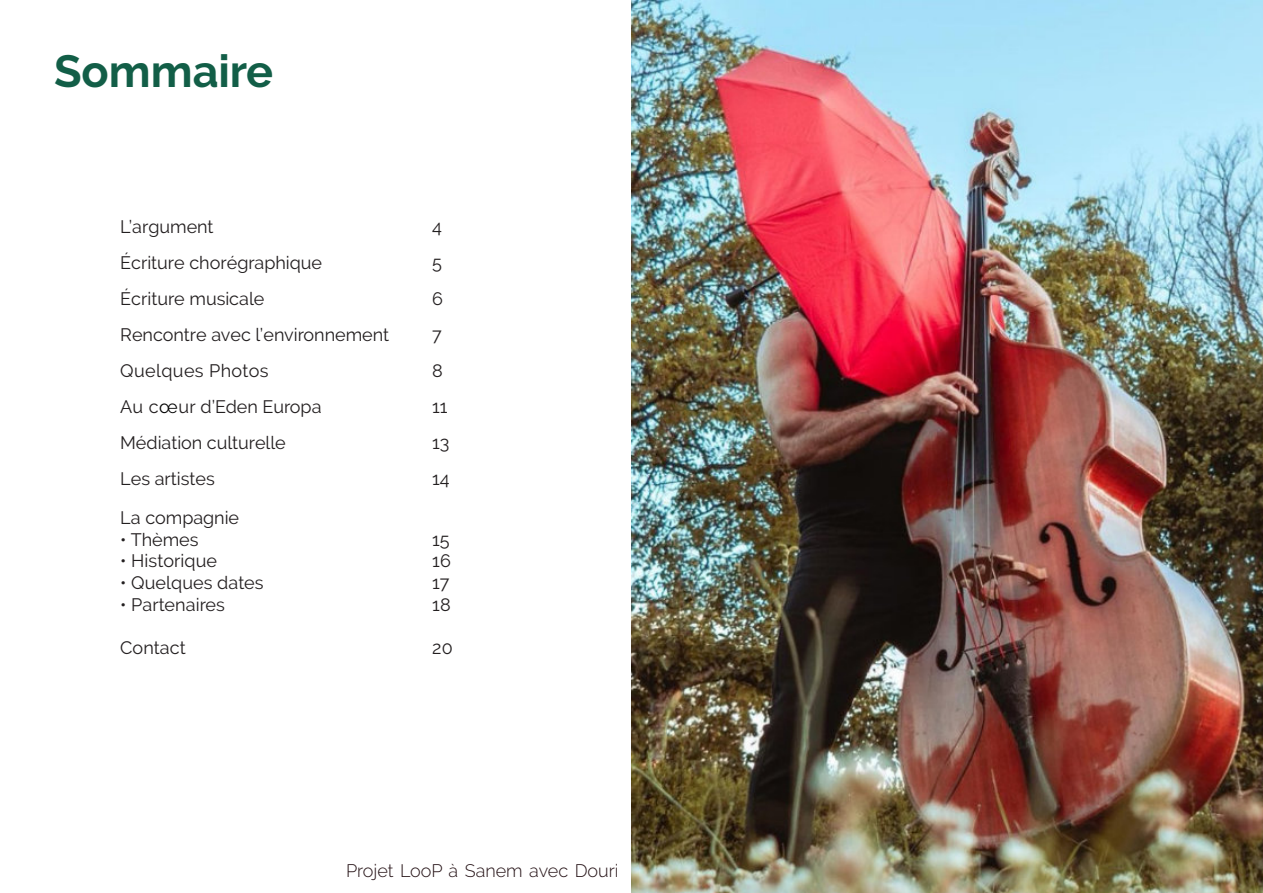
<style>
.page{position:relative;width:1263px;height:893px;background:#fff}
.page>*{position:absolute;margin:0;border:0;box-sizing:border-box;transform-origin:0 0}
.t1{font:700 45px "Raleway";color:#125e47}
.t2{font:18px "Raleway";color:#231f20}
.t3{font:300 18px "Raleway";color:#241115}
.t4{font:18px "Raleway";letter-spacing:.02em;color:#231f20}
.s1{color:#000}
</style>
<div class="page">
<img style="left:631px;top:0;width:632px;height:893px">
<h1 class="t1" style="left:54px;top:45px;width:221px">Sommaire</h1>
<p class="t2" style="left:120px;top:216px;width:95px">L’argument</p>
<p class="t2" style="left:432px;top:216px;width:11px">4</p>
<p class="t2" style="left:120px;top:252px;width:203px">Écriture chorégraphique</p>
<p class="t2" style="left:432px;top:252px;width:11px">5</p>
<p class="t2" style="left:120px;top:288px;width:146px">Écriture musicale</p>
<p class="t2" style="left:432px;top:288px;width:12px">6</p>
<p class="t2" style="left:120px;top:324px;width:270px">Rencontre avec l’environnement</p>
<p class="t2" style="left:432px;top:324px;width:11px">7</p>
<p class="t4" style="left:120px;top:360px;width:150px">Quelques Photos</p>
<p class="t2" style="left:432px;top:360px;width:12px">8</p>
<p class="t2" style="left:120px;top:396px;width:203px">Au c<span class="s1">œ</span>ur d’Eden Europa</p>
<p class="t2" style="left:432px;top:396px;width:17px">11</p>
<p class="t2" style="left:120px;top:432px;width:167px">Médiation culturelle</p>
<p class="t2" style="left:432px;top:432px;width:19px">13</p>
<p class="t2" style="left:120px;top:468px;width:96px">Les artistes</p>
<p class="t2" style="left:432px;top:468px;width:19px">14</p>
<p class="t2" style="left:120px;top:507px;width:121px">La compagnie</p>
<p class="t2" style="left:120px;top:529px;width:80px">• Thèmes</p>
<p class="t2" style="left:432px;top:529px;width:19px">15</p>
<p class="t2" style="left:120px;top:550px;width:98px">• Historique</p>
<p class="t2" style="left:432px;top:550px;width:20px">16</p>
<p class="t2" style="left:120px;top:572px;width:145px">• Quelques dates</p>
<p class="t2" style="left:432px;top:572px;width:19px">17</p>
<p class="t2" style="left:120px;top:594px;width:106px">• Partenaires</p>
<p class="t2" style="left:432px;top:594px;width:20px">18</p>
<p class="t2" style="left:120px;top:637px;width:67px">Contact</p>
<p class="t2" style="left:432px;top:637px;width:22px">20</p>
<p class="t3" style="left:346px;top:860px;width:274px">Projet LooP à Sanem avec Douri</p>
</div>
